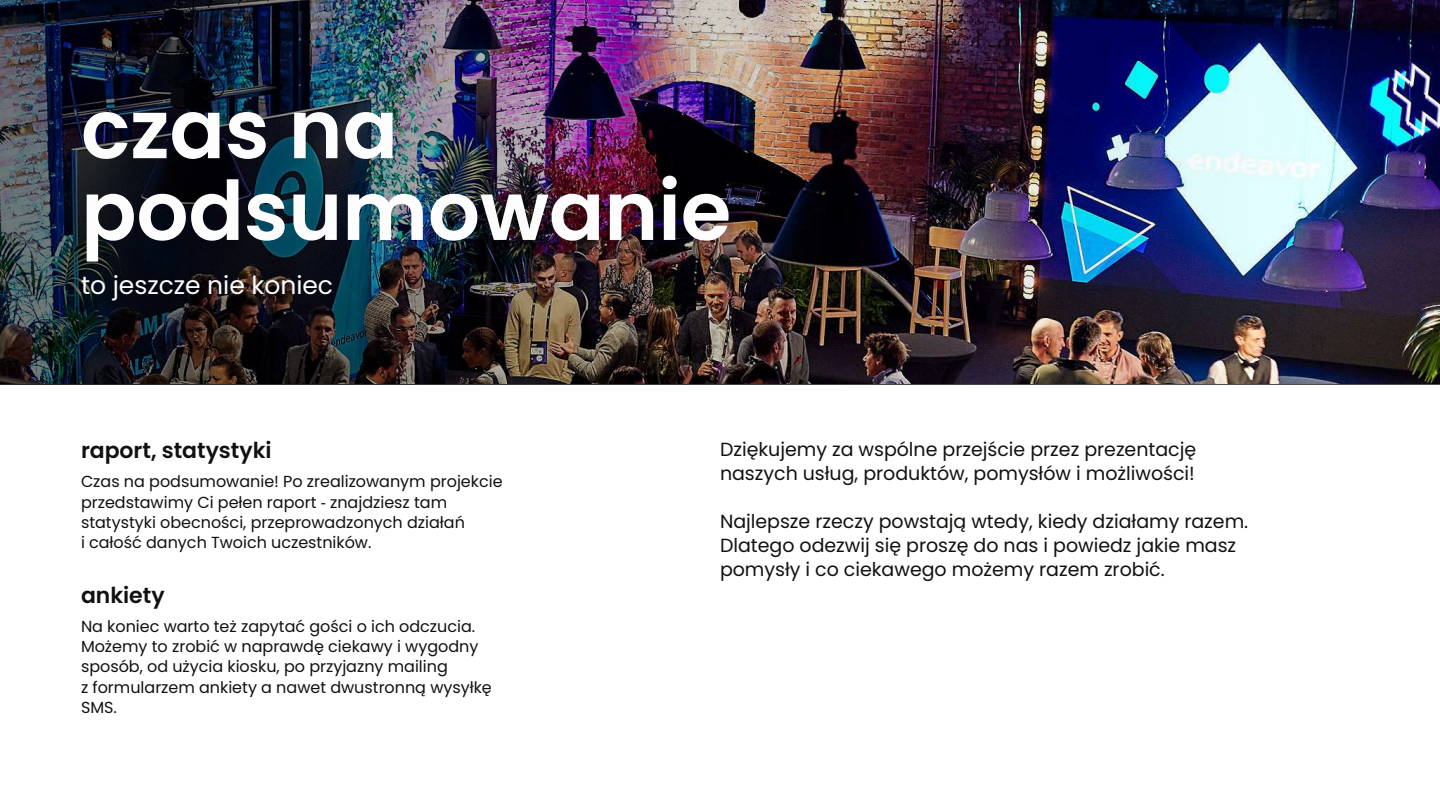
<style>
.page{position:relative;width:1440px;height:810px;background:#fff}
.page>*{position:absolute;margin:0;border:0;box-sizing:border-box;transform-origin:0 0}
.t1{font:600 82px/81.8px "Poppins";letter-spacing:-.005em;color:#fdfdfd}
.t2{font:25px "Poppins";color:#fdfdfd}
.t3{font:600 22px "Poppins";color:#111110}
.t4{font:19px/24px "Poppins";color:#111110}
.t5{font:16px/20.2px "Poppins";color:#111110}
.s1{font-family:"Noto Sans"}
</style>
<div class="page">
<img style="left:0;top:0;width:1439px;height:385px">
<h1 class="t1" style="left:81px;top:89px;width:652px">czas na podsumowanie</h1>
<h2 class="t2" style="left:81px;top:267px;width:254px">to jeszcze nie koniec</h2>
<h3 class="t3" style="left:81px;top:435px;width:192px">raport, statystyki</h3>
<p class="t5" style="left:81px;top:472px;width:423px">Czas na podsumowanie! Po zrealizowanym projekcie przedstawimy Ci pełen raport <span class="s1">‑</span> znajdziesz tam statystyki obecności, przeprowadzonych działań<br>i całość danych Twoich uczestników.</p>
<h3 class="t3" style="left:81px;top:579px;width:85px">ankiety</h3>
<p class="t5" style="left:81px;top:616px;width:412px">Na koniec warto też zapytać gości o ich odczucia.<br>Możemy to zrobić w naprawdę ciekawy i wygodny sposób, od użycia kiosku, po przyjazny mailing<br>z formularzem ankiety a nawet dwustronną wysyłkę SMS.</p>
<p class="t4" style="left:720px;top:437px;width:478px">Dziękujemy za wspólne przejście przez prezentację naszych usług, produktów, pomysłów i możliwości!</p>
<p class="t4" style="left:720px;top:509px;width:530px">Najlepsze rzeczy powstają wtedy, kiedy działamy razem.<br>Dlatego odezwij się proszę do nas i powiedz jakie masz pomysły i co ciekawego możemy razem zrobić.</p>
</div>
